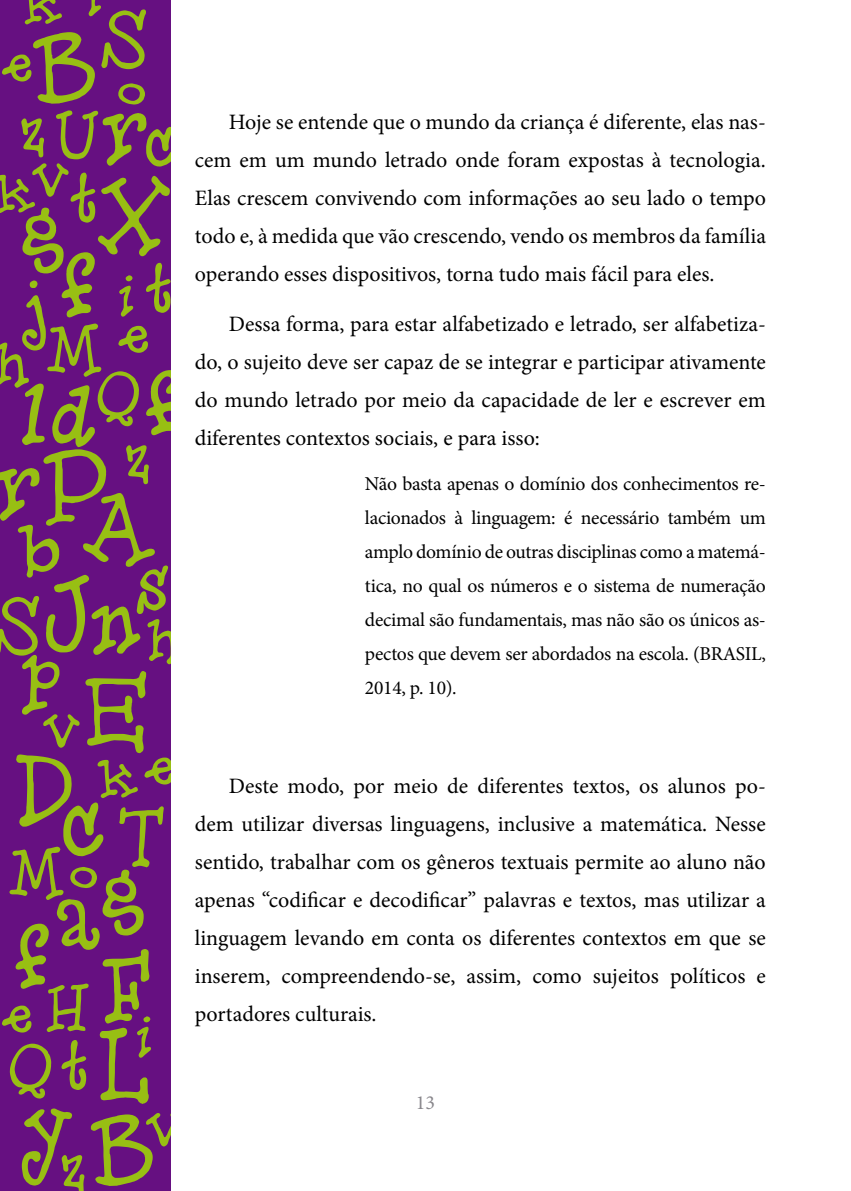
<style>
.page{position:relative;width:851px;height:1191px;background:#fff}
.page>*{position:absolute;margin:0;border:0;box-sizing:border-box;transform-origin:0 0}
.t1{font:111.2px "Hero Of Fools";color:#98bf13}
.t2{font:96.6px "Hero Of Fools";color:#98bf13}
.t3{font:91.6px "Hero Of Fools";color:#98bf13}
.t4{font:87.6px "Hero Of Fools";color:#98bf13}
.t5{font:85.8px "Hero Of Fools";color:#98bf13}
.t6{font:82.2px "Hero Of Fools";color:#98bf13}
.t7{font:72px/148.4px "Hero Of Fools";color:#98bf13;text-align:center}
.t8{font:22px/38px "Minion Pro";color:#000;text-align:justify}
.t9{font:20px "Minion Pro";color:#89878c}
.t10{font:19.6px/34px "Minion Pro";letter-spacing:-.015em;color:#000;text-align:justify}
</style>
<div class="page">
<div style="left:0;top:0;width:170px;height:1191px;background:#661081"></div>
<h3 class="t7" style="left:20px;top:-71px;width:45px">k</h3>
<h3 class="t5" style="left:100px;top:-5px;width:50px">S</h3>
<h1 class="t1" style="left:31px;top:8px;width:69px">B</h1>
<h3 class="t7" style="left:1px;top:-12px;width:36px">e</h3>
<h3 class="t7" style="left:117px;top:18px;width:33px">o</h3>
<h3 class="t7" style="left:20px;top:57px;width:78px">zU</h3>
<h1 class="t1" style="left:100px;top:75px;width:52px">r</h1>
<h3 class="t6" style="left:144px;top:106px;width:36px">c</h3>
<h3 class="t7" style="left:31px;top:102px;width:41px">v</h3>
<h3 class="t5" style="left:69px;top:156px;width:32px">t</h3>
<h3 class="t7" style="left:-7px;top:117px;width:45px">k</h3>
<h1 class="t1" style="left:96px;top:158px;width:77px">X</h1>
<h1 class="t1" style="left:20px;top:176px;width:49px">g</h1>
<h1 class="t1" style="left:60px;top:229px;width:40px">f</h1>
<h3 class="t5" style="left:145px;top:246px;width:32px">t</h3>
<h3 class="t7" style="left:117px;top:219px;width:20px">i</h3>
<h3 class="t3" style="left:20px;top:260px;width:29px">j</h3>
<h3 class="t7" style="left:46px;top:274px;width:58px">M</h3>
<h3 class="t7" style="left:117px;top:259px;width:36px">e</h3>
<h3 class="t7" style="left:-6px;top:287px;width:34px">h</h3>
<h1 class="t1" style="left:145px;top:347px;width:40px">f</h1>
<h3 class="t7" style="left:96px;top:320px;width:47px">Q</h3>
<h1 class="t1" style="left:20px;top:355px;width:30px">l</h1>
<h1 class="t1" style="left:50px;top:361px;width:46px">d</h1>
<h3 class="t7" style="left:125px;top:384px;width:28px">z</h3>
<h1 class="t1" style="left:-7px;top:430px;width:117px">rP</h1>
<h1 class="t1" style="left:81px;top:471px;width:77px">A</h1>
<h3 class="t4" style="left:20px;top:504px;width:43px">b</h3>
<h3 class="t5" style="left:135px;top:542px;width:37px">s</h3>
<h1 class="t1" style="left:42px;top:555px;width:51px">J</h1>
<h3 class="t5" style="left:-7px;top:582px;width:50px">S</h3>
<h1 class="t1" style="left:89px;top:573px;width:56px">n</h1>
<h3 class="t7" style="left:146px;top:564px;width:34px">h</h3>
<h2 class="t2" style="left:20px;top:623px;width:43px">p</h2>
<h1 class="t1" style="left:83px;top:653px;width:67px">E</h1>
<h3 class="t7" style="left:42px;top:653px;width:60px">v o</h3>
<h1 class="t1" style="left:14px;top:729px;width:63px">D</h1>
<h3 class="t7" style="left:143px;top:691px;width:36px">e</h3>
<h3 class="t7" style="left:96px;top:702px;width:45px">k</h3>
<h1 class="t1" style="left:60px;top:774px;width:48px">c</h1>
<h3 class="t5" style="left:117px;top:794px;width:49px">T</h3>
<h3 class="t7" style="left:8px;top:797px;width:58px">M</h3>
<h1 class="t1" style="left:100px;top:838px;width:49px">g</h1>
<h1 class="t1" style="left:54px;top:864px;width:51px">a</h1>
<h1 class="t1" style="left:14px;top:900px;width:40px">f</h1>
<h1 class="t1" style="left:100px;top:929px;width:55px">F</h1>
<h3 class="t7" style="left:46px;top:931px;width:42px">H</h3>
<h3 class="t7" style="left:1px;top:939px;width:36px">e</h3>
<h3 class="t7" style="left:135px;top:960px;width:20px">i</h3>
<h1 class="t1" style="left:96px;top:1003px;width:55px">L</h1>
<h3 class="t5" style="left:60px;top:1023px;width:32px">t</h3>
<h3 class="t7" style="left:8px;top:992px;width:47px">Q</h3>
<h1 class="t1" style="left:20px;top:1077px;width:56px">y</h1>
<h3 class="t7" style="left:145px;top:1051px;width:41px">v</h3>
<h1 class="t1" style="left:89px;top:1090px;width:69px">B</h1>
<h3 class="t7" style="left:60px;top:1094px;width:28px">z</h3>
<p class="t8" style="left:195px;top:103px;width:572px;text-indent:34px">Hoje se entende que o mundo da criança é diferente, elas nas&shy;cem em um mundo letrado onde foram expostas à tecnologia.<br>Elas crescem convivendo com informações ao seu lado o tempo todo e, à medida que vão crescendo, vendo os membros da família operando esses dispositivos, torna tudo mais fácil para eles.</p>
<p class="t8" style="left:195px;top:305px;width:572px;text-indent:34px">Dessa forma, para estar alfabetizado e letrado, ser alfabetiza&shy;do, o sujeito deve ser capaz de se integrar e participar ativamente do mundo letrado por meio da capacidade de ler e escrever em diferentes contextos sociais, e para isso:</p>
<p class="t10" style="left:365px;top:467px;width:402px">Não basta apenas o domínio dos conhecimentos re&shy;lacionados à linguagem: é necessário também um amplo domínio de outras disciplinas como a matemá&shy;tica, no qual os números e o sistema de numeração decimal são fundamentais, mas não são os únicos as&shy;pectos que devem ser abordados na escola. (BRASIL, 2014, p. 10).</p>
<p class="t8" style="left:195px;top:767px;width:572px;text-indent:34px">Deste modo, por meio de diferentes textos, os alunos po&shy;dem utilizar diversas linguagens, inclusive a matemática. Nesse sentido, trabalhar com os gêneros textuais permite ao aluno não apenas “codificar e decodificar” palavras e textos, mas utilizar a linguagem levando em conta os diferentes contextos em que se inserem, compreendendo-se, assim, como sujeitos políticos e portadores culturais.</p>
<p class="t9" style="left:416px;top:1088px;width:21px">13</p>
</div>
